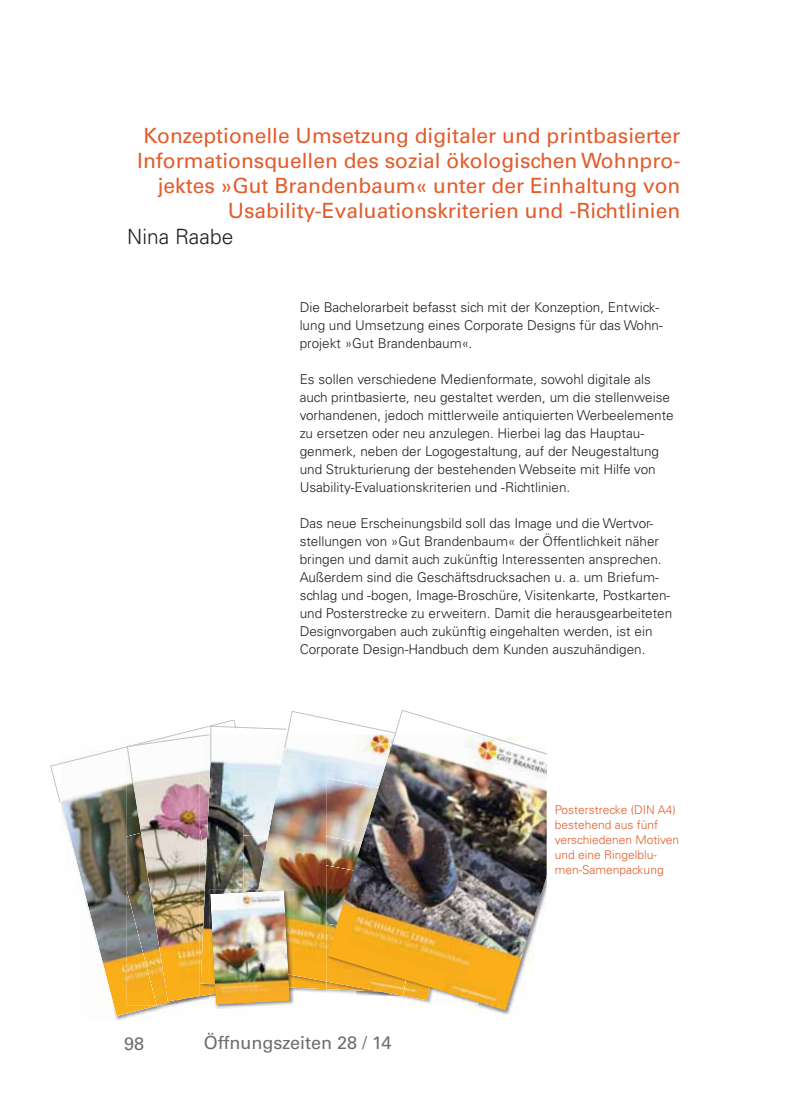
<style>
.page{position:relative;width:809px;height:1106px;background:#fff}
.page>*{position:absolute;margin:0;border:0;box-sizing:border-box;transform-origin:0 0}
.t1{font:21px/25.2px "Univers LT Std";color:#e25c2c;text-align:right}
.t2{font:300 21px "Univers LT Std";color:#231f20}
.t3{font:18px "Univers LT Std";color:#6d6e70}
.t4{font:300 13.5px/18px "Univers LT Std";color:#231f20}
.t5{font:300 12px/15px "Univers LT Std";color:#e25c2c}
</style>
<div class="page">
<img style="left:115px;top:1005px;width:113px;height:15px">
<img style="left:63px;top:803px;width:95px;height:213px">
<img style="left:184px;top:996px;width:25px;height:7px">
<img style="left:127px;top:1001px;width:30px;height:4px">
<img style="left:127px;top:803px;width:74px;height:198px">
<img style="left:200px;top:803px;width:1px;height:24px">
<img style="left:200px;top:827px;width:9px;height:169px">
<img style="left:201px;top:803px;width:42px;height:181px">
<img style="left:243px;top:803px;width:15px;height:32px">
<img style="left:243px;top:835px;width:15px;height:54px">
<svg style="left:294px;top:989px;width:32px;height:4px"></svg>
<img style="left:294px;top:981px;width:32px;height:8px">
<img style="left:258px;top:803px;width:68px;height:178px">
<img style="left:209px;top:996px;width:82px;height:12px">
<img style="left:209px;top:889px;width:34px;height:105px">
<img style="left:244px;top:889px;width:50px;height:86px">
<img style="left:210px;top:890px;width:80px;height:114px">
<img style="left:327px;top:803px;width:218px;height:207px">
<img style="left:50px;top:710px;width:497px;height:93px">
<h1 class="t1" style="left:137px;top:124px;width:544px">Konzeptionelle Umsetzung digitaler und printbasierter Informationsquellen des sozial ökologischen Wohnpro&shy;jektes »Gut Brandenbaum« unter der Einhaltung von Usability-Evaluationskriterien und -Richtlinien</h1>
<h1 class="t2" style="left:127px;top:227px;width:107px">Nina Raabe</h1>
<p class="t4" style="left:299px;top:299px;width:365px">Die Bachelorarbeit befasst sich mit der Konzeption, Entwick&shy;lung und Umsetzung eines Corporate Designs für das Wohn&shy;projekt »Gut Brandenbaum«.</p>
<p class="t4" style="left:299px;top:371px;width:375px">Es sollen verschiedene Medienformate, sowohl digitale als auch printbasierte, neu gestaltet werden, um die stellenweise vorhandenen, jedoch mittlerweile antiquierten Werbeelemente zu ersetzen oder neu anzulegen. Hierbei lag das Hauptau&shy;genmerk, neben der Logogestaltung, auf der Neugestaltung und Strukturierung der bestehenden Webseite mit Hilfe von Usability-Evaluationskriterien und -Richtlinien.</p>
<p class="t4" style="left:299px;top:515px;width:374px">Das neue Erscheinungsbild soll das Image und die Wertvor&shy;stellungen von »Gut Brandenbaum« der Öffentlichkeit näher bringen und damit auch zukünftig Interessenten ansprechen.<br>Außerdem sind die Geschäftsdrucksachen u. a. um Briefum&shy;schlag und -bogen, Image-Broschüre, Visitenkarte, Postkarten&shy;und Posterstrecke zu erweitern. Damit die herausgearbeiteten Designvorgaben auch zukünftig eingehalten werden, ist ein Corporate Design-Handbuch dem Kunden auszuhändigen.</p>
<h2 class="t3" style="left:124px;top:1035px;width:22px">98</h2>
<h2 class="t3" style="left:204px;top:1034px;width:189px">Öffnungszeiten 28 / 14</h2>
<p class="t5" style="left:555px;top:803px;width:126px">Posterstrecke (DIN A4) bestehend aus fünf verschiedenen Motiven und eine Ringelblu&shy;men-Samenpackung</p>
</div>
